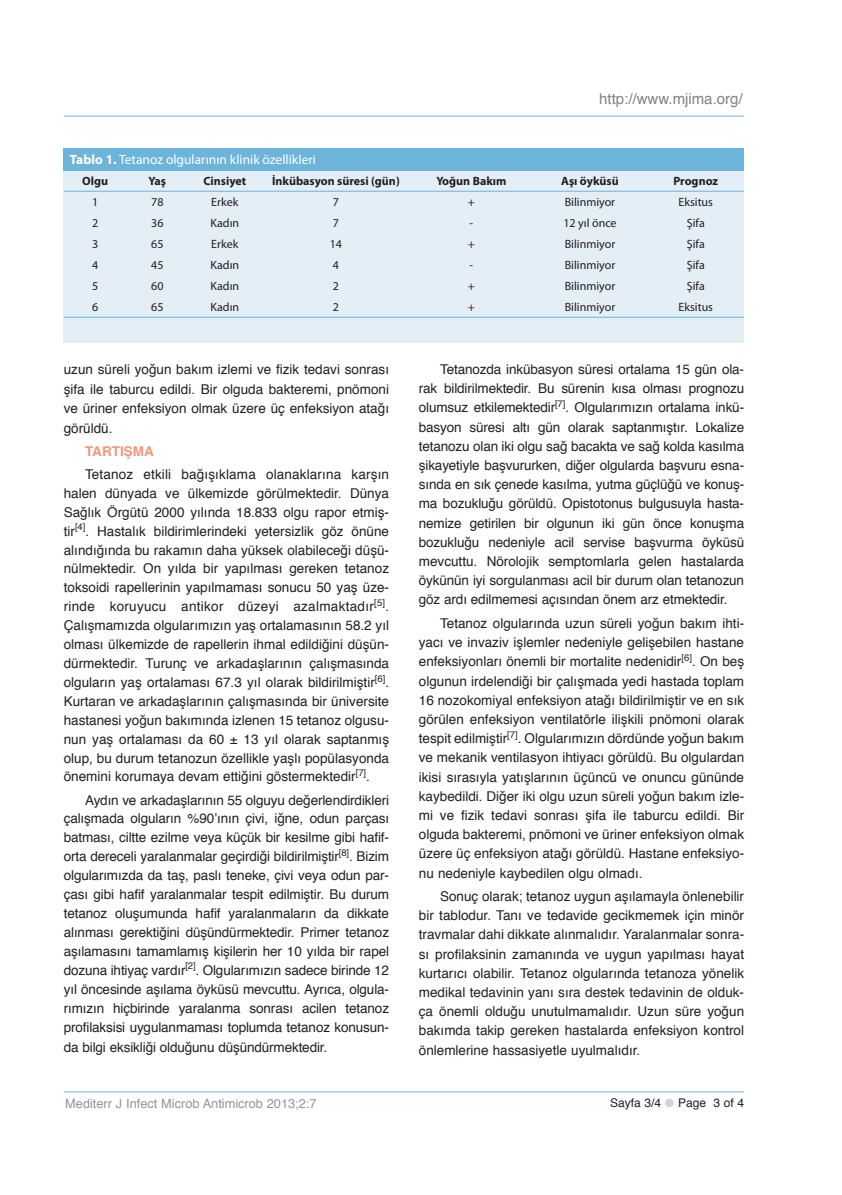
<style>
.page{position:relative;width:842px;height:1195px;background:#fff}
.page>*{position:absolute;margin:0;border:0;box-sizing:border-box;transform-origin:0 0}
.t1{font:15px "Helvetica";color:#808285}
.t2{font:13.5px/19.2px "Helvetica";color:#231f20;text-align:justify}
.t3{font:13.5px "Myriad Pro";color:#fff}
.t4{font:700 13.5px "Helvetica";color:#f69679}
.t5{font:12.75px "Helvetica";color:#939598}
.t6{font:12px "Myriad Pro";color:#231f20}
.t7{font:700 12px "Myriad Pro";color:#231f20}
.t8{font:12px "Helvetica";color:#231f20}
.s1{font-weight:700}
.s2{color:#d1d3d4}
</style>
<div class="page">
<hr style="left:64px;top:116px;width:680px;height:1px;background:#6cb4da">
<hr style="left:64px;top:1091px;width:680px;height:1px;background:#6cb4da">
<div style="left:64px;top:148px;width:680px;height:194px;background:#e3eef6"></div>
<div style="left:64px;top:148px;width:680px;height:22px;background:#6cb4da"></div>
<hr style="left:64px;top:317px;width:680px;height:1px;background:#6cb4da">
<hr style="left:64px;top:191px;width:680px;height:1px;background:#6cb4da">
<p class="t1" style="left:599px;top:92px;width:145px">http://www.mjima.org/</p>
<p class="t3" style="left:70px;top:155px;width:248px"><span class="s1">Tablo 1.</span> Tetanoz olgularının klinik özellikleri</p>
<p class="t7" style="left:82px;top:177px;width:27px">Olgu</p>
<p class="t7" style="left:148px;top:177px;width:19px">Yaş</p>
<p class="t7" style="left:203px;top:177px;width:44px">Cinsiyet</p>
<p class="t7" style="left:272px;top:177px;width:129px">İnkübasyon süresi (gün)</p>
<p class="t7" style="left:436px;top:177px;width:72px">Yoğun Bakım</p>
<p class="t7" style="left:561px;top:177px;width:59px">Aşı öyküsü</p>
<p class="t7" style="left:673px;top:177px;width:46px">Prognoz</p>
<p class="t6" style="left:92px;top:198px;width:8px">1</p>
<p class="t6" style="left:151px;top:198px;width:14px">78</p>
<p class="t6" style="left:211px;top:198px;width:29px">Erkek</p>
<p class="t6" style="left:333px;top:198px;width:8px">7</p>
<p class="t6" style="left:468px;top:198px;width:9px">+</p>
<p class="t6" style="left:565px;top:198px;width:52px">Bilinmiyor</p>
<p class="t6" style="left:678px;top:198px;width:36px">Eksitus</p>
<p class="t6" style="left:92px;top:219px;width:8px">2</p>
<p class="t6" style="left:151px;top:219px;width:14px">36</p>
<p class="t6" style="left:210px;top:219px;width:30px">Kadın</p>
<p class="t6" style="left:333px;top:219px;width:8px">7</p>
<p class="t6" style="left:470px;top:219px;width:5px">-</p>
<p class="t6" style="left:563px;top:219px;width:55px">12 yıl önce</p>
<p class="t6" style="left:687px;top:219px;width:20px">Şifa</p>
<p class="t6" style="left:92px;top:240px;width:8px">3</p>
<p class="t6" style="left:151px;top:240px;width:14px">65</p>
<p class="t6" style="left:211px;top:240px;width:29px">Erkek</p>
<p class="t6" style="left:330px;top:240px;width:14px">14</p>
<p class="t6" style="left:468px;top:240px;width:9px">+</p>
<p class="t6" style="left:565px;top:240px;width:52px">Bilinmiyor</p>
<p class="t6" style="left:687px;top:240px;width:20px">Şifa</p>
<p class="t6" style="left:92px;top:261px;width:8px">4</p>
<p class="t6" style="left:151px;top:261px;width:14px">45</p>
<p class="t6" style="left:210px;top:261px;width:30px">Kadın</p>
<p class="t6" style="left:333px;top:261px;width:8px">4</p>
<p class="t6" style="left:470px;top:261px;width:5px">-</p>
<p class="t6" style="left:565px;top:261px;width:52px">Bilinmiyor</p>
<p class="t6" style="left:687px;top:261px;width:20px">Şifa</p>
<p class="t6" style="left:92px;top:282px;width:8px">5</p>
<p class="t6" style="left:151px;top:282px;width:14px">60</p>
<p class="t6" style="left:210px;top:282px;width:30px">Kadın</p>
<p class="t6" style="left:333px;top:282px;width:8px">2</p>
<p class="t6" style="left:468px;top:282px;width:9px">+</p>
<p class="t6" style="left:565px;top:282px;width:52px">Bilinmiyor</p>
<p class="t6" style="left:687px;top:282px;width:20px">Şifa</p>
<p class="t6" style="left:92px;top:303px;width:8px">6</p>
<p class="t6" style="left:151px;top:303px;width:14px">65</p>
<p class="t6" style="left:210px;top:303px;width:30px">Kadın</p>
<p class="t6" style="left:333px;top:303px;width:8px">2</p>
<p class="t6" style="left:468px;top:303px;width:9px">+</p>
<p class="t6" style="left:565px;top:303px;width:52px">Bilinmiyor</p>
<p class="t6" style="left:679px;top:303px;width:36px">Eksitus</p>
<p class="t2" style="left:64px;top:361px;width:327px">uzun süreli yoğun bakım izlemi ve fizik tedavi sonrası şifa ile taburcu edildi. Bir olguda bakteremi, pnömoni ve üriner enfeksiyon olmak üzere üç enfeksiyon atağı görüldü.</p>
<p class="t4" style="left:85px;top:445px;width:70px">TARTIŞMA</p>
<p class="t2" style="left:64px;top:466px;width:327px;text-indent:21px">Tetanoz etkili bağışıklama olanaklarına karşın halen dünyada ve ülkemizde görülmektedir. Dünya Sağlık Örgütü 2000 yılında 18.833 olgu rapor etmiş&shy;tir<sup>[4]</sup>. Hastalık bildirimlerindeki yetersizlik göz önüne alındığında bu rakamın daha yüksek olabileceği düşü&shy;nülmektedir. On yılda bir yapılması gereken tetanoz toksoidi rapellerinin yapılmaması sonucu 50 yaş üze&shy;rinde koruyucu antikor düzeyi azalmaktadır<sup>[5]</sup>.<br>Çalışmamızda olgularımızın yaş ortalamasının 58.2 yıl olması ülkemizde de rapellerin ihmal edildiğini düşün&shy;dürmektedir. Turunç ve arkadaşlarının çalışmasında olguların yaş ortalaması 67.3 yıl olarak bildirilmiştir<sup>[6]</sup>.<br>Kurtaran ve arkadaşlarının çalışmasında bir üniversite hastanesi yoğun bakımında izlenen 15 tetanoz olgusu&shy;nun yaş ortalaması da 60 ± 13 yıl olarak saptanmış olup, bu durum tetanozun özellikle yaşlı popülasyonda önemini korumaya devam ettiğini göstermektedir<sup>[7]</sup>.</p>
<p class="t2" style="left:64px;top:791px;width:327px;text-indent:21px">Aydın ve arkadaşlarının 55 olguyu değerlendirdikleri çalışmada olguların %90’ının çivi, iğne, odun parçası batması, ciltte ezilme veya küçük bir kesilme gibi hafif&shy;orta dereceli yaralanmalar geçirdiği bildirilmiştir<sup>[8]</sup>. Bizim olgularımızda da taş, paslı teneke, çivi veya odun par&shy;çası gibi hafif yaralanmalar tespit edilmiştir. Bu durum tetanoz oluşumunda hafif yaralanmaların da dikkate alınması gerektiğini düşündürmektedir. Primer tetanoz aşılamasını tamamlamış kişilerin her 10 yılda bir rapel dozuna ihtiyaç vardır<sup>[2]</sup>. Olgularımızın sadece birinde 12 yıl öncesinde aşılama öyküsü mevcuttu. Ayrıca, olgula&shy;rımızın hiçbirinde yaralanma sonrası acilen tetanoz profilaksisi uygulanmaması toplumda tetanoz konusun&shy;da bilgi eksikliği olduğunu düşündürmektedir.</p>
<p class="t2" style="left:419px;top:361px;width:327px;text-indent:21px">Tetanozda inkübasyon süresi ortalama 15 gün ola&shy;rak bildirilmektedir. Bu sürenin kısa olması prognozu olumsuz etkilemektedir<sup>[7]</sup>. Olgularımızın ortalama inkü&shy;basyon süresi altı gün olarak saptanmıştır. Lokalize tetanozu olan iki olgu sağ bacakta ve sağ kolda kasılma şikayetiyle başvururken, diğer olgularda başvuru esna&shy;sında en sık çenede kasılma, yutma güçlüğü ve konuş&shy;ma bozukluğu görüldü. Opistotonus bulgusuyla hasta&shy;nemize getirilen bir olgunun iki gün önce konuşma bozukluğu nedeniyle acil servise başvurma öyküsü mevcuttu. Nörolojik semptomlarla gelen hastalarda öykünün iyi sorgulanması acil bir durum olan tetanozun göz ardı edilmemesi açısından önem arz etmektedir.</p>
<p class="t2" style="left:419px;top:615px;width:327px;text-indent:21px">Tetanoz olgularında uzun süreli yoğun bakım ihti&shy;yacı ve invaziv işlemler nedeniyle gelişebilen hastane enfeksiyonları önemli bir mortalite nedenidir<sup>[6]</sup>. On beş olgunun irdelendiği bir çalışmada yedi hastada toplam 16 nozokomiyal enfeksiyon atağı bildirilmiştir ve en sık görülen enfeksiyon ventilatörle ilişkili pnömoni olarak tespit edilmiştir<sup>[7]</sup>. Olgularımızın dördünde yoğun bakım ve mekanik ventilasyon ihtiyacı görüldü. Bu olgulardan ikisi sırasıyla yatışlarının üçüncü ve onuncu gününde kaybedildi. Diğer iki olgu uzun süreli yoğun bakım izle&shy;mi ve fizik tedavi sonrası şifa ile taburcu edildi. Bir olguda bakteremi, pnömoni ve üriner enfeksiyon olmak üzere üç enfeksiyon atağı görüldü. Hastane enfeksiyo&shy;nu nedeniyle kaybedilen olgu olmadı.</p>
<p class="t2" style="left:419px;top:888px;width:327px;text-indent:21px">Sonuç olarak; tetanoz uygun aşılamayla önlenebilir bir tablodur. Tanı ve tedavide gecikmemek için minör travmalar dahi dikkate alınmalıdır. Yaralanmalar sonra&shy;sı profilaksinin zamanında ve uygun yapılması hayat kurtarıcı olabilir. Tetanoz olgularında tetanoza yönelik medikal tedavinin yanı sıra destek tedavinin de olduk&shy;ça önemli olduğu unutulmamalıdır. Uzun süre yoğun bakımda takip gereken hastalarda enfeksiyon kontrol önlemlerine hassasiyetle uyulmalıdır.</p>
<p class="t5" style="left:65px;top:1098px;width:253px">Mediterr J Infect Microb Antimicrob 2013;2:7</p>
<p class="t8" style="left:610px;top:1098px;width:135px">Sayfa 3/4 <span class="s2">●</span> Page 3 of 4</p>
</div>
